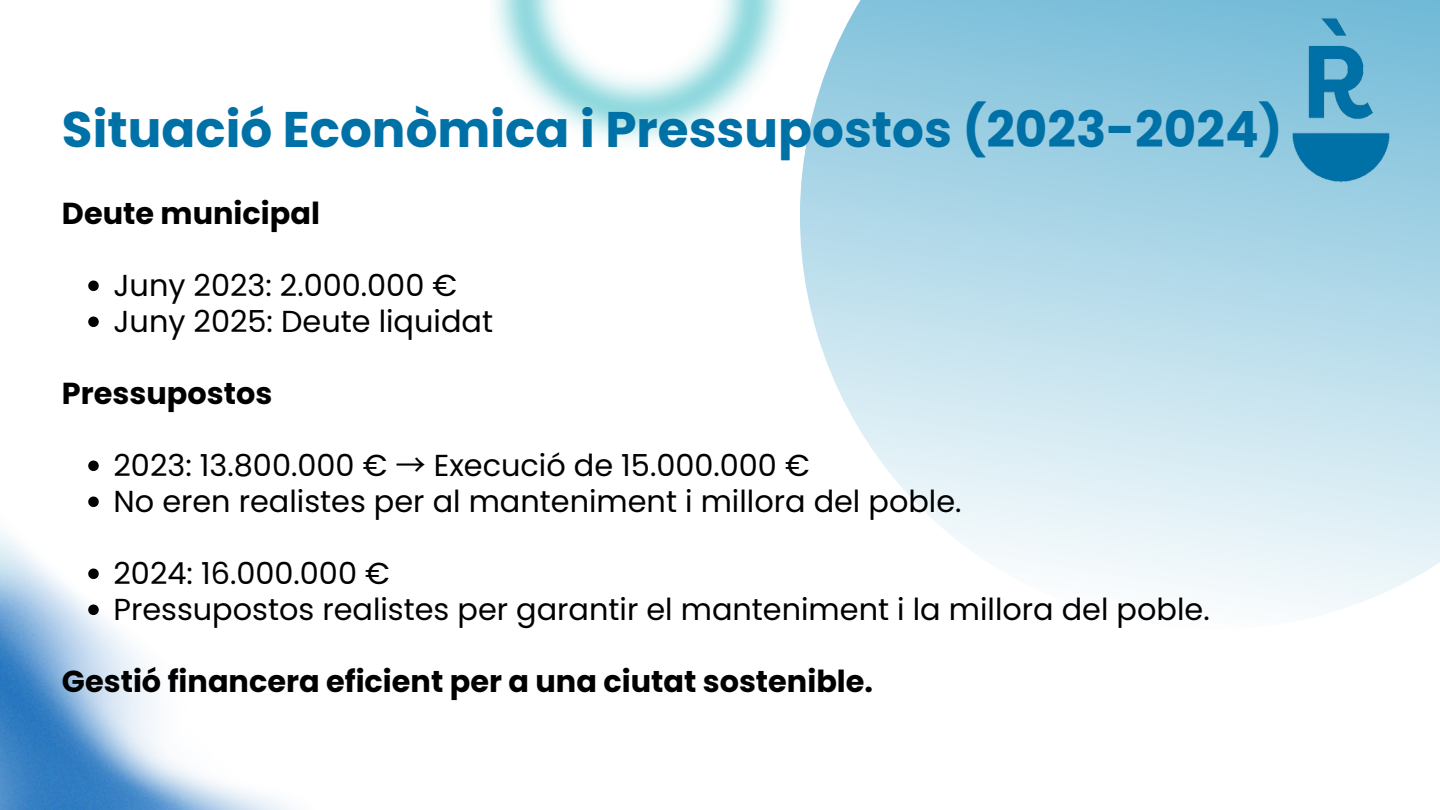
<style>
.page{position:relative;width:1440px;height:810px;background:#fff}
.page>*{position:absolute;margin:0;border:0;box-sizing:border-box;transform-origin:0 0}
.t1{font:700 50px "Poppins";color:#0071a7}
.t2{font:30.3px "Poppins";color:#000}
.t3{font:700 30.3px "Poppins";color:#000}
.s1{font-family:"Noto Sans CJ Ksc"}
</style>
<div class="page">
<svg style="left:740px;top:0;width:700px;height:611px"></svg>
<img style="left:0;top:460px;width:292px;height:350px">
<img style="left:1253px;top:12px;width:176px;height:176px">
<svg style="left:88px;top:281px;width:11px;height:10px"></svg>
<svg style="left:88px;top:317px;width:11px;height:10px"></svg>
<svg style="left:88px;top:461px;width:11px;height:10px"></svg>
<svg style="left:88px;top:497px;width:11px;height:10px"></svg>
<svg style="left:88px;top:569px;width:11px;height:10px"></svg>
<svg style="left:88px;top:605px;width:11px;height:10px"></svg>
<p class="t1" style="left:62px;top:95px;width:1222px">Situació Econòmica i Pressupostos (2023-2024)</p>
<p class="t3" style="left:62px;top:192px;width:259px">Deute municipal</p>
<p class="t2" style="left:114px;top:264px;width:345px">Juny 2023: 2.000.000 €</p>
<h1 class="t2" style="left:114px;top:300px;width:381px">Juny 2025: Deute liquidat</h1>
<h2 class="t3" style="left:62px;top:372px;width:212px">Pressupostos</h2>
<p class="t2" style="left:114px;top:444px;width:698px">2023: 13.800.000 € <span class="s1">→</span> Execució de 15.000.000 €</p>
<p class="t2" style="left:114px;top:480px;width:850px">No eren realistes per al manteniment i millora del poble.</p>
<h2 class="t2" style="left:114px;top:552px;width:278px">2024: 16.000.000 €</h2>
<p class="t2" style="left:114px;top:588px;width:1098px">Pressupostos realistes per garantir el manteniment i la millora del poble.</p>
<p class="t3" style="left:62px;top:660px;width:813px">Gestió financera eficient per a una ciutat sostenible.</p>
</div>
